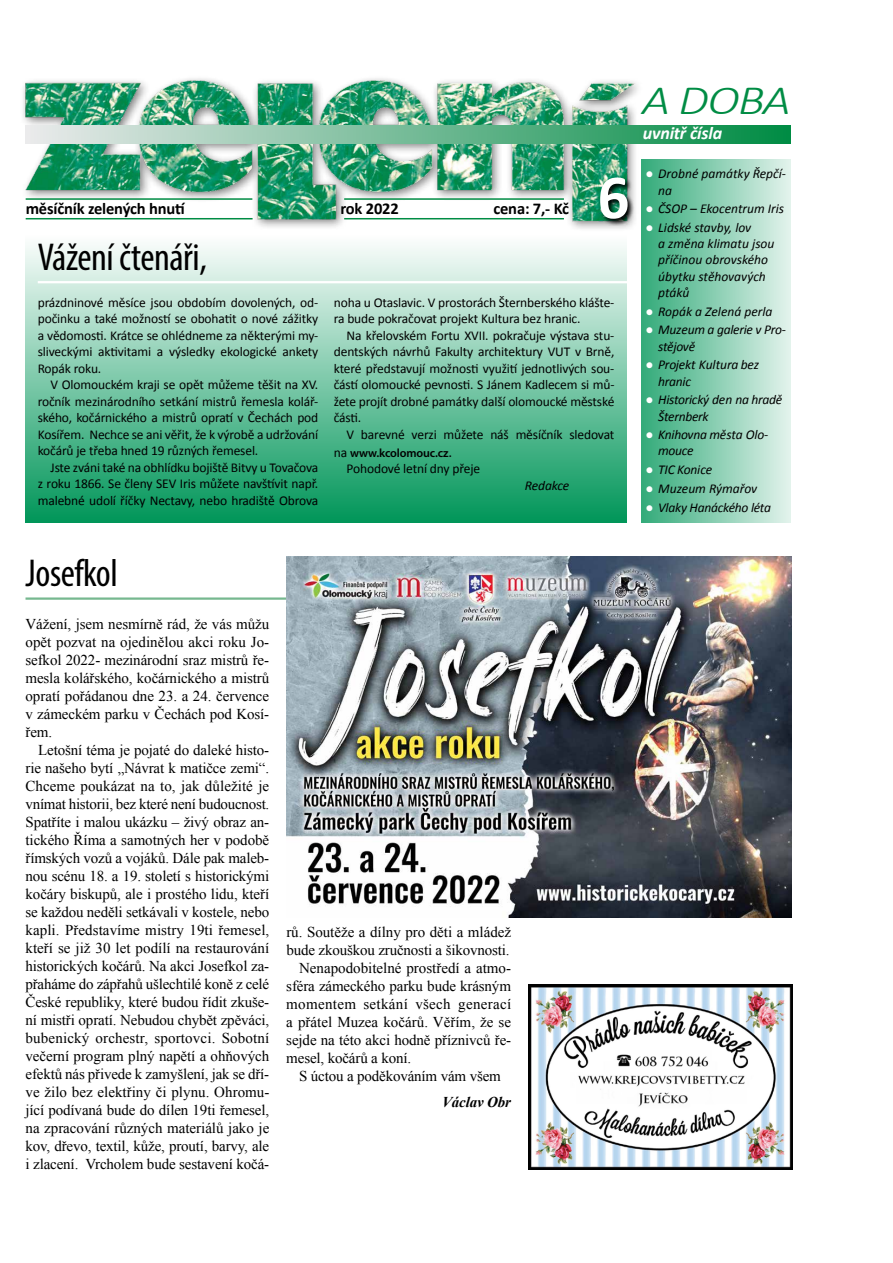
<style>
.page{position:relative;width:893px;height:1263px;background:#fff}
.page>*{position:absolute;margin:0;border:0;box-sizing:border-box;transform-origin:0 0}
.t1{font:700 63px "Calibri";color:#fff}
.t2{font:italic 300 42px "Calibri";color:#008c44;scale:1.19 1}
.t3{font:condensed 39px "Myriad Pro";letter-spacing:-.01em;color:#000}
.t4{font:italic 700 18px "Calibri";letter-spacing:-.01em;color:#fff}
.t5{font:700 16.5px "Calibri";letter-spacing:-.01em;color:#000}
.t6{font:15px/18px "Times New Roman";letter-spacing:-.01em;color:#000;text-align:justify}
.t7{font:15px "Times New Roman";letter-spacing:.02em;color:#000}
.t8{font:italic 700 15px "Times New Roman";letter-spacing:-.01em;color:#000}
.t9{font:13.5px/16.5px "Calibri";letter-spacing:-.01em;color:#000;text-align:justify}
.t10{font:italic 13.5px/16.2px "Calibri";letter-spacing:-.005em;color:#000}
.t11{font:600 12px "Myriad Pro";letter-spacing:-.01em;color:#000}
.s1{font-family:"Calibri";font-weight:400;font-size:13.5px}
.s2{font-family:"Calibri";font-weight:400;font-size:15px}
.s3{color:#fff}
</style>
<div class="page">
<div style="left:20px;top:75px;width:624px;height:157px;background:#000;opacity:.5"></div>
<img style="left:26px;top:81px;width:615px;height:141px">
<div style="left:30px;top:125px;width:761px;height:18px;background:linear-gradient(to right,#e9eaea,#008c44)"></div>
<hr style="left:26px;top:198px;width:226px;height:2px;background:#008c44">
<hr style="left:344px;top:198px;width:220px;height:2px;background:#008c44">
<hr style="left:26px;top:218px;width:227px;height:1px;background:#008c44">
<hr style="left:344px;top:218px;width:220px;height:1px;background:#008c44">
<hr style="left:26px;top:597px;width:765px;height:3px;background:#76b88f">
<img style="left:286px;top:557px;width:505px;height:360px">
<div style="left:26px;top:235px;width:601px;height:288px;background:linear-gradient(to bottom,#fefefe,#019659)"></div>
<div style="left:641px;top:159px;width:150px;height:364px;background:linear-gradient(to right,#32aa79,#e2f3ec)"></div>
<svg style="left:598px;top:176px;width:37px;height:50px"></svg>
<hr style="left:38px;top:281px;width:589px;height:2px;background:#fff">
<img style="left:528px;top:984px;width:264px;height:185px">
<p class="t5" style="left:26px;top:198px;width:161px">měsíčník zelených hnutí</p>
<p class="t5" style="left:493px;top:198px;width:77px">cena: 7,- Kč</p>
<p class="t5" style="left:340px;top:198px;width:60px">rok 2022</p>
<h3 class="t3" style="left:38px;top:234px;width:171px">Vážení čtenáři,</h3>
<h1 class="t1" style="left:598px;top:157px;width:33px">6</h1>
<p class="t9" style="left:38px;top:294px;width:282px">prázdninové měsíce jsou obdobím dovolených, od&shy;počinku a také možností se obohatit o nové zážitky a vědomosti. Krátce se ohlédneme za některými my&shy;sliveckými aktivitami a výsledky ekologické ankety Ropák roku.</p>
<p class="t9" style="left:38px;top:377px;width:282px;text-indent:13px">V Olomouckém kraji se opět můžeme těšit na XV. ročník mezinárodního setkání mistrů řemesla kolář&shy;ského, kočárnického a mistrů opratí v Čechách pod Kosířem. Nechce se ani věřit, že k výrobě a udržování kočárů je třeba hned 19 různých řemesel.</p>
<p class="t9" style="left:38px;top:459px;width:282px;text-indent:13px">Jste zváni také na obhlídku bojiště Bitvy u Tovačova z roku 1866. Se členy SEV Iris můžete navštívit např. malebné udolí říčky Nectavy, nebo hradiště Obrova</p>
<p class="t9" style="left:334px;top:294px;width:282px">noha u Otaslavic. V prostorách Šternberského klášte&shy;ra bude pokračovat projekt Kultura bez hranic.</p>
<p class="t9" style="left:334px;top:327px;width:282px;text-indent:13px">Na křelovském Fortu XVII. pokračuje výstava stu&shy;dentských návrhů Fakulty architektury VUT v Brně, které představují možnosti využití jednotlivých sou&shy;částí olomoucké pevnosti. S Jánem Kadlecem si mů&shy;žete projít drobné památky další olomoucké městské části.</p>
<p class="t9" style="left:347px;top:426px;width:269px">V barevné verzi můžete náš měsíčník sledovat</p>
<p class="t11" style="left:334px;top:445px;width:120px"><span class="s1">na</span> www.kcolomouc.cz<span class="s2">.</span></p>
<p class="t9" style="left:347px;top:460px;width:135px">Pohodové letní dny přeje</p>
<p class="t10" style="left:525px;top:476px;width:46px">Redakce</p>
<h2 class="t2" style="left:642px;top:74px;width:127px">A DOBA</h2>
<p class="t4" style="left:643px;top:122px;width:81px">uvnitř čísla</p>
<p class="t10" style="left:658px;top:165px;width:129px;text-indent:-13px"><span class="s3">●</span> Drobné památky Řepčí&shy;na</p>
<p class="t10" style="left:645px;top:200px;width:140px"><span class="s3">●</span> ČSOP – Ekocentrum Iris</p>
<p class="t10" style="left:658px;top:219px;width:118px;text-indent:-13px"><span class="s3">●</span> Lidské stavby, lov<br>a změna klimatu jsou příčinou obrovského úbytku stěhovavých ptáků</p>
<p class="t10" style="left:645px;top:303px;width:128px"><span class="s3">●</span> Ropák a Zelená perla</p>
<p class="t10" style="left:658px;top:321px;width:129px;text-indent:-13px"><span class="s3">●</span> Muzeum a galerie v Pro&shy;stějově</p>
<p class="t10" style="left:658px;top:356px;width:102px;text-indent:-13px"><span class="s3">●</span> Projekt Kultura bez hranic</p>
<p class="t10" style="left:658px;top:391px;width:126px;text-indent:-13px"><span class="s3">●</span> Historický den na hradě<br>Šternberk</p>
<p class="t10" style="left:658px;top:426px;width:112px;text-indent:-13px"><span class="s3">●</span> Knihovna města Olo&shy;mouce</p>
<p class="t10" style="left:645px;top:461px;width:68px"><span class="s3">●</span> TIC Konice</p>
<p class="t10" style="left:645px;top:480px;width:113px"><span class="s3">●</span> Muzeum Rýmařov</p>
<p class="t10" style="left:645px;top:499px;width:127px"><span class="s3">●</span> Vlaky Hanáckého léta</p>
<h3 class="t3" style="left:26px;top:549px;width:94px">Josefkol</h3>
<p class="t6" style="left:26px;top:615px;width:245px">Vážení, jsem nesmírně rád, že vás můžu opět pozvat na ojedinělou akci roku Jo&shy;sefkol 2022- mezinárodní sraz mistrů ře&shy;mesla kolářského, kočárnického a mistrů opratí pořádanou dne 23. a 24. července v zámeckém parku v Čechách pod Kosí&shy;řem.</p>
<p class="t6" style="left:25px;top:741px;width:245px;text-indent:13px">Letošní téma je pojaté do daleké histo&shy;rie našeho bytí „Návrat k matičce zemi“.<br>Chceme poukázat na to, jak důležité je vnímat historii, bez které není budoucnost.<br>Spatříte i malou ukázku – živý obraz an&shy;tického Říma a samotných her v podobě římských vozů a vojáků. Dále pak maleb&shy;nou scénu 18. a 19. století s historickými kočáry biskupů, ale i prostého lidu, kteří se každou neděli setkávali v kostele, nebo kapli. Představíme mistry 19ti řemesel, kteří se již 30 let podílí na restaurování historických kočárů. Na akci Josefkol za&shy;přaháme do zápřahů ušlechtilé koně z celé České republiky, které budou řídit zkuše&shy;ní mistři opratí. Nebudou chybět zpěváci, bubenický orchestr, sportovci. Sobotní večerní program plný napětí a ohňových efektů nás přivede k zamyšlení, jak se dří&shy;ve žilo bez elektřiny či plynu. Ohromu&shy;jící podívaná bude do dílen 19ti řemesel, na zpracování různých materiálů jako je kov, dřevo, textil, kůže, proutí, barvy, ale i zlacení. Vrcholem bude sestavení kočá-</p>
<p class="t6" style="left:286px;top:922px;width:226px">rů. Soutěže a dílny pro děti a mládež</p>
<p class="t6" style="left:286px;top:940px;width:225px">bude zkouškou zručnosti a šikovnosti.</p>
<p class="t6" style="left:299px;top:958px;width:214px">Nenapodobitelné prostředí a atmo-</p>
<p class="t6" style="left:286px;top:976px;width:226px">sféra zámeckého parku bude krásným</p>
<p class="t7" style="left:286px;top:993px;width:226px">momentem setkání všech generací</p>
<p class="t6" style="left:286px;top:1012px;width:226px">a přátel Muzea kočárů. Věřím, že se</p>
<p class="t6" style="left:286px;top:1030px;width:226px">sejde na této akci hodně příznivců ře-</p>
<p class="t6" style="left:286px;top:1048px;width:126px">mesel, kočárů a koní.</p>
<p class="t6" style="left:299px;top:1066px;width:203px">S úctou a poděkováním vám všem</p>
<p class="t8" style="left:442px;top:1091px;width:71px">Václav Obr</p>
</div>
